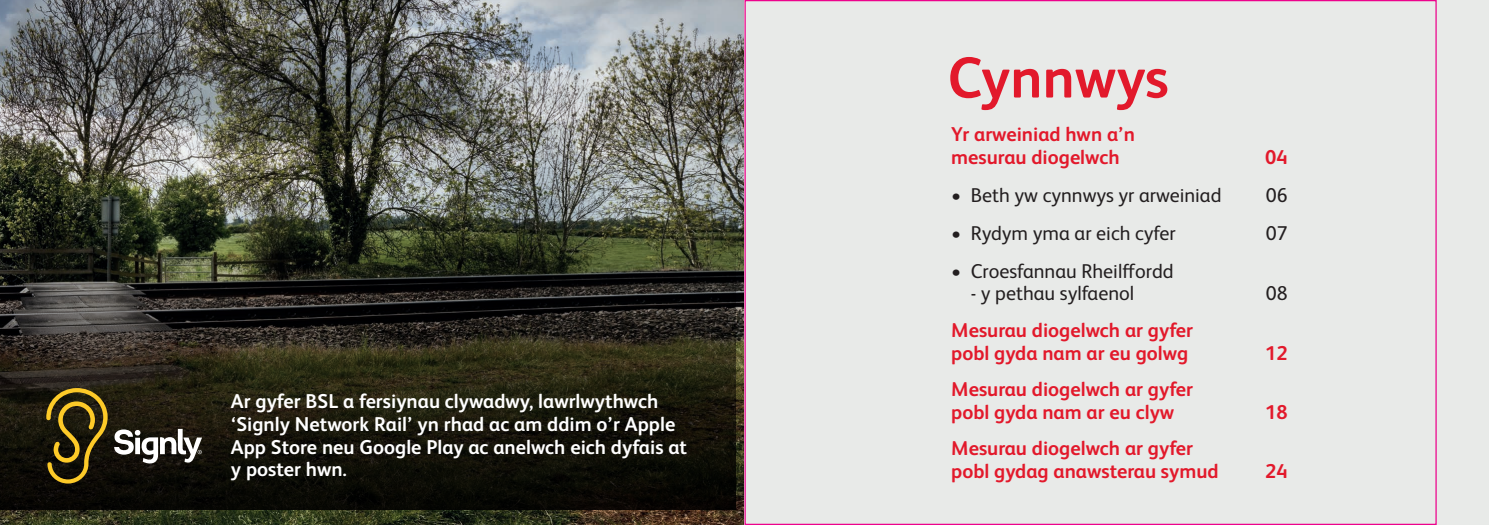
<style>
.page{position:relative;width:1489px;height:525px;background:#fff}
.page>*{position:absolute;margin:0;border:0;box-sizing:border-box;transform-origin:0 0}
.t1{font:700 57.5px "Network Rail Sans";color:#e2192b}
.t2{font:700 20px/22.5px "Network Rail Sans";color:#e2192b}
.t3{font:700 20px/22.5px "Network Rail Sans";color:#fff}
.t4{font:20px "Network Rail Sans";color:#231f20}
</style>
<div class="page">
<img style="left:0;top:0;width:744px;height:524px">
<svg style="left:0;top:202px;width:735px;height:307px;background:#252519"></svg>
<div style="left:744px;top:0;width:744px;height:524px;background:#e8eae8"></div>
<svg style="left:46px;top:387px;width:62px;height:96px;background:#504112"></svg>
<svg style="left:114px;top:428px;width:88px;height:37px"></svg>
<p class="t3" style="left:231px;top:389px;width:458px">Ar gyfer BSL a fersiynau clywadwy, lawrlwythwch ‘Signly Network Rail’ yn rhad ac am ddim o’r Apple App Store neu Google Play ac anelwch eich dyfais at y poster hwn.</p>
<h1 class="t1" style="left:947px;top:39px;width:222px">Cynnwys</h1>
<p class="t2" style="left:951px;top:122px;width:185px">Yr arweiniad hwn a’n mesurau diogelwch</p>
<p class="t2" style="left:1265px;top:145px;width:24px">04</p>
<p class="t4" style="left:951px;top:182px;width:272px">• Beth yw cynnwys yr arweiniad</p>
<p class="t4" style="left:1265px;top:182px;width:24px">06</p>
<p class="t4" style="left:951px;top:219px;width:226px">• Rydym yma ar eich cyfer</p>
<p class="t4" style="left:1265px;top:219px;width:24px">07</p>
<p class="t4" style="left:951px;top:257px;width:224px">• Croesfannau Rheilffordd</p>
<p class="t4" style="left:970px;top:280px;width:165px">- y pethau sylfaenol</p>
<p class="t4" style="left:1265px;top:280px;width:24px">08</p>
<p class="t2" style="left:951px;top:318px;width:243px">Mesurau diogelwch ar gyfer pobl gyda nam ar eu golwg</p>
<p class="t2" style="left:1265px;top:340px;width:24px">12</p>
<p class="t2" style="left:951px;top:377px;width:243px">Mesurau diogelwch ar gyfer pobl gyda nam ar eu clyw</p>
<p class="t2" style="left:951px;top:436px;width:269px">Mesurau diogelwch ar gyfer pobl gydag anawsterau symud</p>
<p class="t2" style="left:1265px;top:399px;width:24px">18</p>
<p class="t2" style="left:1265px;top:459px;width:24px">24</p>
</div>
